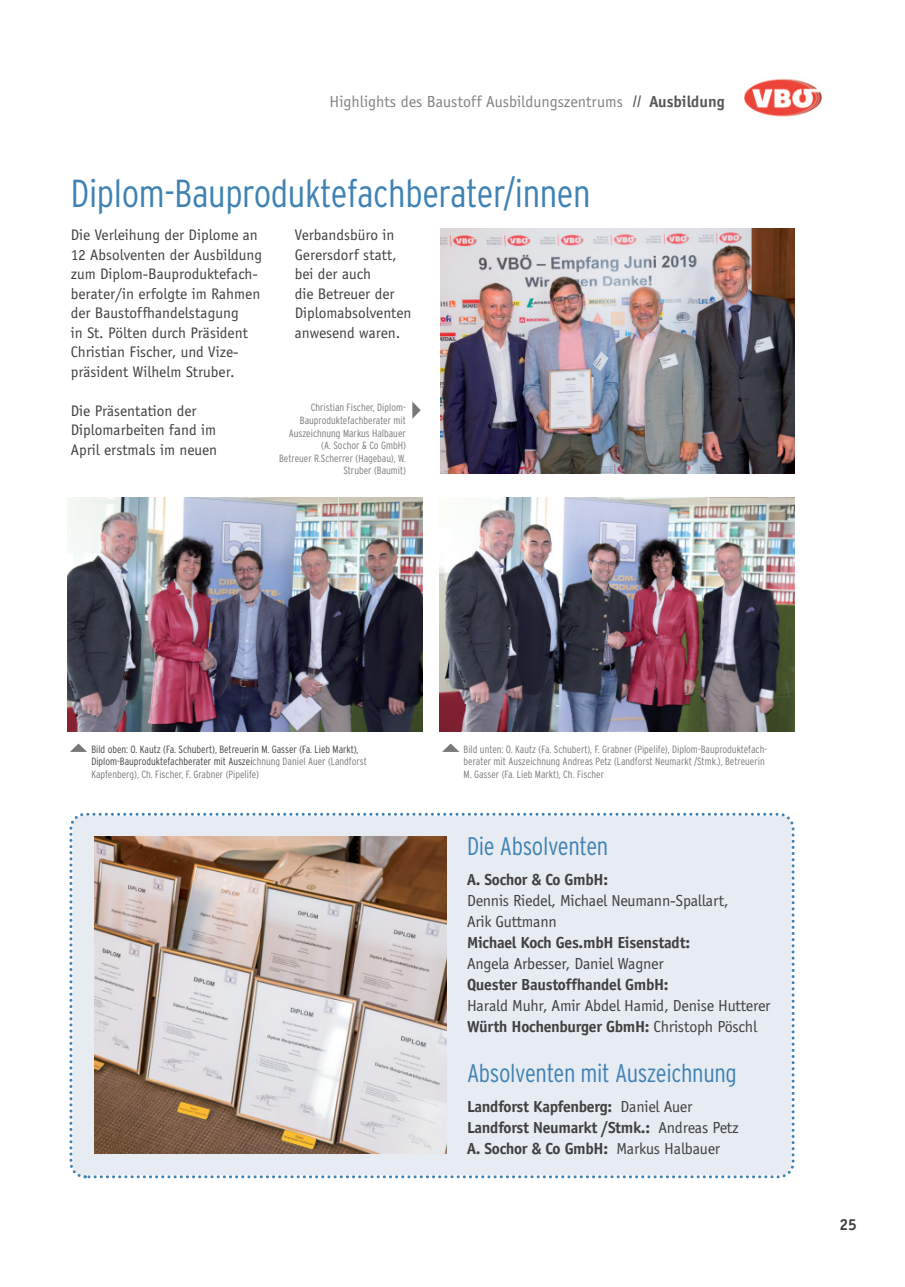
<style>
.page{position:relative;width:905px;height:1287px;background:#fff}
.page>*{position:absolute;margin:0;border:0;box-sizing:border-box;transform-origin:0 0}
.t1{font:300 condensed 39px "Interstate";letter-spacing:-.01em;color:#3e82b4}
.t2{font:300 condensed 25.5px "Interstate";letter-spacing:-.015em;color:#3e82b4}
.t3{font:700 16.5px/21px "Officina Sans";letter-spacing:-.015em;color:#404041}
.t4{font:16.5px/21px "Officina Sans";letter-spacing:-.015em;color:#404041}
.t5{font:16.5px "Officina Sans";color:#808284}
.t6{font:15.75px/19.5px "Officina Sans";color:#404041}
.t7{font:300 condensed 10.5px/12.6px "Interstate";color:#77787a}
.t8{font:300 condensed 10.5px/12.6px "Interstate";color:#404041}
.s1{font-family:"Interstate";font-weight:300;font-style:italic;color:#57585b}
.s2{font-weight:700;color:#57585b}
.s3{color:#77787a}
.s4{font-weight:700}
.s5{font-weight:400}
</style>
<div class="page">
<img style="left:744px;top:78px;width:77px;height:39px">
<div style="left:69px;top:812px;width:726px;height:367px;background:#e7ebf2"></div>
<img style="left:94px;top:837px;width:352px;height:316px">
<svg style="left:70px;top:744px;width:17px;height:8px"></svg>
<svg style="left:442px;top:744px;width:17px;height:8px"></svg>
<img style="left:68px;top:497px;width:354px;height:234px">
<img style="left:439px;top:497px;width:355px;height:234px">
<img style="left:440px;top:228px;width:354px;height:246px">
<svg style="left:412px;top:402px;width:8px;height:17px"></svg>
<p class="t5" style="left:329px;top:95px;width:396px">Highlights des Baustoff Ausbildungszentrums <span class="s1">II</span> <span class="s2">Ausbildung</span></p>
<h1 class="t1" style="left:71px;top:179px;width:521px">Diplom-Bauproduktefachberater/innen</h1>
<p class="t6" style="left:71px;top:227px;width:193px">Die Verleihung der Diplome an<br>12 Absolventen der Ausbildung zum Diplom-Bauproduktefach&shy;berater/in erfolgte im Rahmen der Baustoffhandelstagung<br>in St. Pölten durch Präsident<br>Christian Fischer, und Vize&shy;präsident Wilhelm Struber.</p>
<p class="t6" style="left:71px;top:402px;width:148px">Die Präsentation der<br>Diplomarbeiten fand im<br>April erstmals im neuen</p>
<p class="t6" style="left:295px;top:227px;width:118px">Verbandsbüro in<br>Gerersdorf statt, bei der auch<br>die Betreuer der<br>Diplomabsolventen anwesend waren.</p>
<p class="t7" style="left:279px;top:402px;width:128px;text-align:right">Christian Fischer, Diplom-<br>Bauproduktefachberater mit<br>Auszeichnung Markus Halbauer (A. Sochor &amp; Co GmbH)<br>Betreuer R.Scherrer (Hagebau), W.<br>Struber (Baumit)</p>
<p class="t8" style="left:91px;top:743px;width:277px">Bild oben: O. Kautz (Fa. Schubert), Betreuerin M. Gasser (Fa. Lieb Markt),<br>Diplom-Bauproduktefachberater mit Auszei<span class="s3">chnung Daniel Auer (Landforst<br>Kapfenberg), Ch. Fischer, F. Grabner (Pipelife)</span></p>
<p class="t7" style="left:463px;top:743px;width:305px">Bild unten: O. Kautz (Fa. Schubert), F. Grabner (Pipelife), Diplom-Bauproduktefach&shy;berater mit Auszeichnung Andreas Petz (Landforst Neumarkt /Stmk.), Betreuerin<br>M. Gasser (Fa. Lieb Markt), Ch. Fischer</p>
<h2 class="t2" style="left:467px;top:837px;width:143px">Die Absolventen</h2>
<p class="t3" style="left:467px;top:871px;width:143px">A. Sochor &amp; Co GmbH:</p>
<p class="t4" style="left:467px;top:892px;width:263px">Dennis Riedel, Michael Neumann-Spallart,<br>Arik Guttmann</p>
<p class="t3" style="left:467px;top:934px;width:224px">Michael Koch Ges.mbH Eisenstadt:</p>
<p class="t4" style="left:467px;top:955px;width:198px">Angela Arbesser, Daniel Wagner</p>
<p class="t3" style="left:467px;top:976px;width:203px">Quester Baustoffhandel GmbH:</p>
<p class="t4" style="left:467px;top:997px;width:305px">Harald Muhr, Amir Abdel Hamid, Denise Hutterer<br><span class="s4">Würth Hochenburger GbmH:</span> Christoph Pöschl</p>
<h2 class="t2" style="left:467px;top:1063px;width:271px">Absolventen mit Auszeichnung</h2>
<p class="t3" style="left:467px;top:1097px;width:273px">Landforst Kapfenberg: <span class="s5">Daniel Auer<br></span>Landforst Neumarkt /Stmk.: <span class="s5">Andreas Petz<br></span>A. Sochor &amp; Co GmbH: <span class="s5">Markus Halbauer</span></p>
<p class="t3" style="left:839px;top:1215px;width:19px">25</p>
</div>
